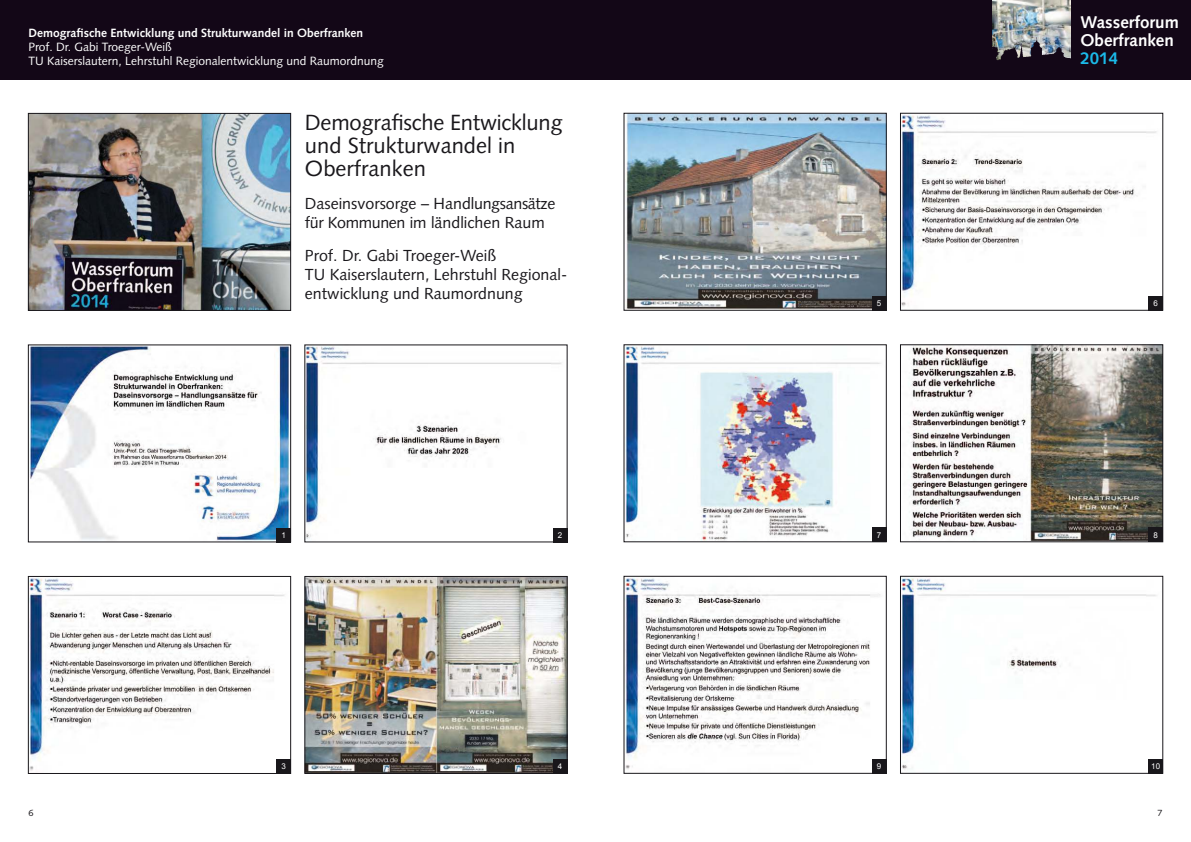
<style>
.page{position:relative;width:1191px;height:842px;background:#fff}
.page>*{position:absolute;margin:0;border:0;box-sizing:border-box;transform-origin:0 0}
.t1{font:22px/23px "Syntax";color:#19171b}
.t2{font:700 17px/18px "Syntax";color:#fff}
.t3{font:700 17px "Syntax";color:#1bbae9}
.t4{font:16px/19px "Syntax";color:#19171b}
.t5{font:12px/14px "Syntax";color:#fff}
.t6{font:700 12px "Syntax";color:#fff}
.t7{font:9px "Syntax";color:#19171b}
.t8{font:8px "Arial";color:#fff}
</style>
<div class="page">
<div style="left:0;top:0;width:1191px;height:79px;background:#130717"></div>
<img style="left:30px;top:115px;width:259px;height:194px">
<div style="left:28px;top:113px;width:263px;height:198px;border:1px solid #19171b"></div>
<img style="left:30px;top:347px;width:259px;height:193px">
<div style="left:28px;top:345px;width:263px;height:197px;border:1px solid #19171b"></div>
<img style="left:307px;top:347px;width:255px;height:192px">
<img style="left:30px;top:578px;width:255px;height:193px">
<div style="left:28px;top:576px;width:263px;height:198px;border:1px solid #19171b"></div>
<img style="left:307px;top:578px;width:258px;height:194px">
<div style="left:305px;top:576px;width:262px;height:198px;border:1px solid #19171b"></div>
<div style="left:276px;top:528px;width:15px;height:14px;background:#19171b"></div>
<div style="left:553px;top:528px;width:14px;height:14px;background:#19171b"></div>
<div style="left:276px;top:759px;width:15px;height:14px;background:#19171b"></div>
<div style="left:553px;top:759px;width:14px;height:14px;background:#19171b"></div>
<img style="left:992px;top:0;width:78px;height:34px">
<img style="left:992px;top:34px;width:79px;height:26px">
<img style="left:626px;top:115px;width:258px;height:193px">
<div style="left:624px;top:113px;width:262px;height:197px;border:1px solid #19171b"></div>
<img style="left:902px;top:115px;width:255px;height:192px">
<div style="left:900px;top:113px;width:263px;height:197px;border:1px solid #19171b"></div>
<img style="left:626px;top:347px;width:258px;height:193px">
<img style="left:909px;top:347px;width:252px;height:193px">
<div style="left:900px;top:345px;width:263px;height:197px;border:1px solid #19171b"></div>
<img style="left:626px;top:578px;width:254px;height:191px">
<img style="left:902px;top:578px;width:255px;height:192px">
<div style="left:900px;top:576px;width:263px;height:197px;border:1px solid #19171b"></div>
<div style="left:872px;top:296px;width:14px;height:14px;background:#19171b"></div>
<div style="left:1148px;top:296px;width:14px;height:14px;background:#19171b"></div>
<div style="left:872px;top:528px;width:14px;height:14px;background:#19171b"></div>
<div style="left:1148px;top:528px;width:14px;height:14px;background:#19171b"></div>
<div style="left:872px;top:759px;width:14px;height:14px;background:#19171b"></div>
<div style="left:1148px;top:759px;width:14px;height:14px;background:#19171b"></div>
<p class="t6" style="left:28px;top:28px;width:336px">Demografische Entwicklung und Strukturwandel in Oberfranken</p>
<p class="t5" style="left:28px;top:41px;width:357px">Prof. Dr. Gabi Troeger-Weiß<br>TU Kaiserslautern, Lehrstuhl Regionalentwicklung und Raumordnung</p>
<h1 class="t1" style="left:305px;top:113px;width:259px">Demografische Entwicklung und Strukturwandel in<br>Oberfranken</h1>
<p class="t4" style="left:305px;top:195px;width:252px">Daseinsvorsorge – Handlungsansätze für Kommunen im ländlichen Raum</p>
<p class="t4" style="left:305px;top:248px;width:264px">Prof. Dr. Gabi Troeger-Weiß<br>TU Kaiserslautern, Lehrstuhl Regional&shy;entwicklung und Raumordnung</p>
<p class="t8" style="left:281px;top:530px;width:6px">1</p>
<p class="t8" style="left:558px;top:530px;width:6px">2</p>
<p class="t7" style="left:28px;top:809px;width:7px">6</p>
<p class="t8" style="left:281px;top:762px;width:6px">3</p>
<p class="t8" style="left:558px;top:762px;width:6px">4</p>
<p class="t2" style="left:1080px;top:15px;width:100px">Wasserforum<br>Oberfranken</p>
<p class="t3" style="left:1080px;top:51px;width:39px">2014</p>
<p class="t8" style="left:877px;top:299px;width:6px">5</p>
<p class="t8" style="left:1153px;top:299px;width:6px">6</p>
<p class="t8" style="left:877px;top:530px;width:6px">7</p>
<p class="t8" style="left:1153px;top:530px;width:6px">8</p>
<p class="t8" style="left:877px;top:762px;width:6px">9</p>
<p class="t8" style="left:1151px;top:762px;width:10px">10</p>
<p class="t7" style="left:1157px;top:809px;width:7px">7</p>
</div>
